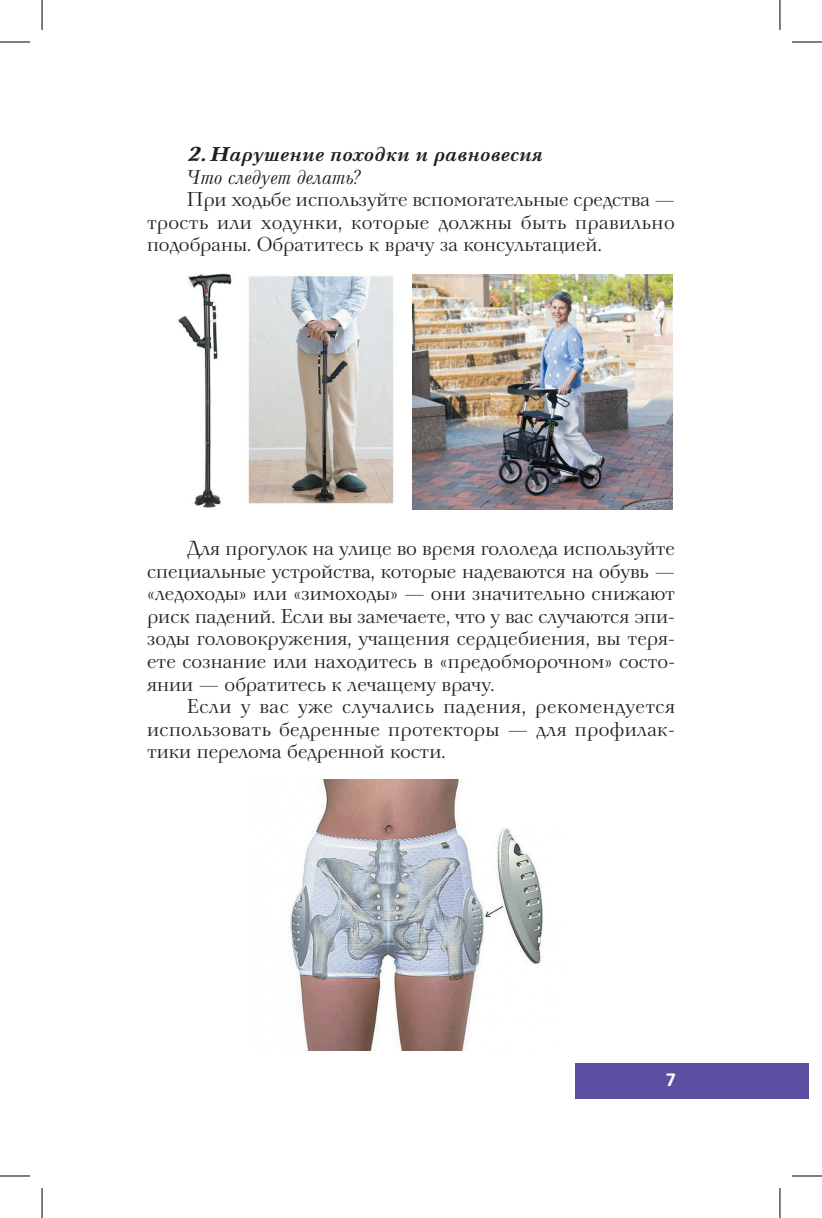
<style>
.page{position:relative;width:822px;height:1218px;background:#fff}
.page>*{position:absolute;margin:0;border:0;box-sizing:border-box;transform-origin:0 0}
.t1{font:20px/22.6px "Neva";color:#231f20;text-align:justify}
.t2{font:italic 700 20px "Neva";color:#231f20}
.t3{font:italic 20px "Neva";color:#231f20}
.t4{font:700 20px "Calibri";color:#fff}
</style>
<div class="page">
<div style="left:575px;top:1063px;width:232px;height:36px;background:#5a4fa1"></div>
<img style="left:178px;top:273px;width:216px;height:235px">
<img style="left:412px;top:275px;width:260px;height:235px">
<img style="left:289px;top:779px;width:254px;height:272px">
<hr style="left:0;top:42px;width:30px;height:1px;background:#000">
<hr style="left:791px;top:42px;width:30px;height:1px;background:#000">
<hr style="left:0;top:1176px;width:30px;height:1px;background:#000">
<hr style="left:791px;top:1176px;width:30px;height:1px;background:#000">
<hr style="left:42px;top:0;width:1px;height:30px;background:#000">
<hr style="left:42px;top:1188px;width:1px;height:30px;background:#000">
<hr style="left:779px;top:0;width:1px;height:30px;background:#000">
<hr style="left:779px;top:1188px;width:1px;height:30px;background:#000">
<p class="t2" style="left:187px;top:142px;width:357px">2. Нарушение походки и равновесия</p>
<p class="t3" style="left:187px;top:165px;width:177px">Что следует делать?</p>
<p class="t1" style="left:147px;top:189px;width:529px;text-indent:40px">При ходьбе используйте вспомогательные средства — трость или ходунки, которые должны быть правильно подобраны. Обратитесь к врачу за консультацией.</p>
<p class="t1" style="left:147px;top:538px;width:529px;text-indent:40px">Для прогулок на улице во время гололеда используйте специальные устройства, которые надеваются на обувь — «ледоходы» или «зимоходы» — они значительно снижают риск падений. Если вы замечаете, что у вас случаются эпи&shy;зоды головокружения, учащения сердцебиения, вы теря&shy;ете сознание или находитесь в «предобморочном» состо&shy;янии — обратитесь к лечащему врачу.</p>
<p class="t1" style="left:147px;top:696px;width:529px;text-indent:40px">Если у вас уже случались падения, рекомендуется использовать бедренные протекторы — для профилак&shy;тики перелома бедренной кости.</p>
<p class="t4" style="left:665px;top:1065px;width:12px">7</p>
</div>
